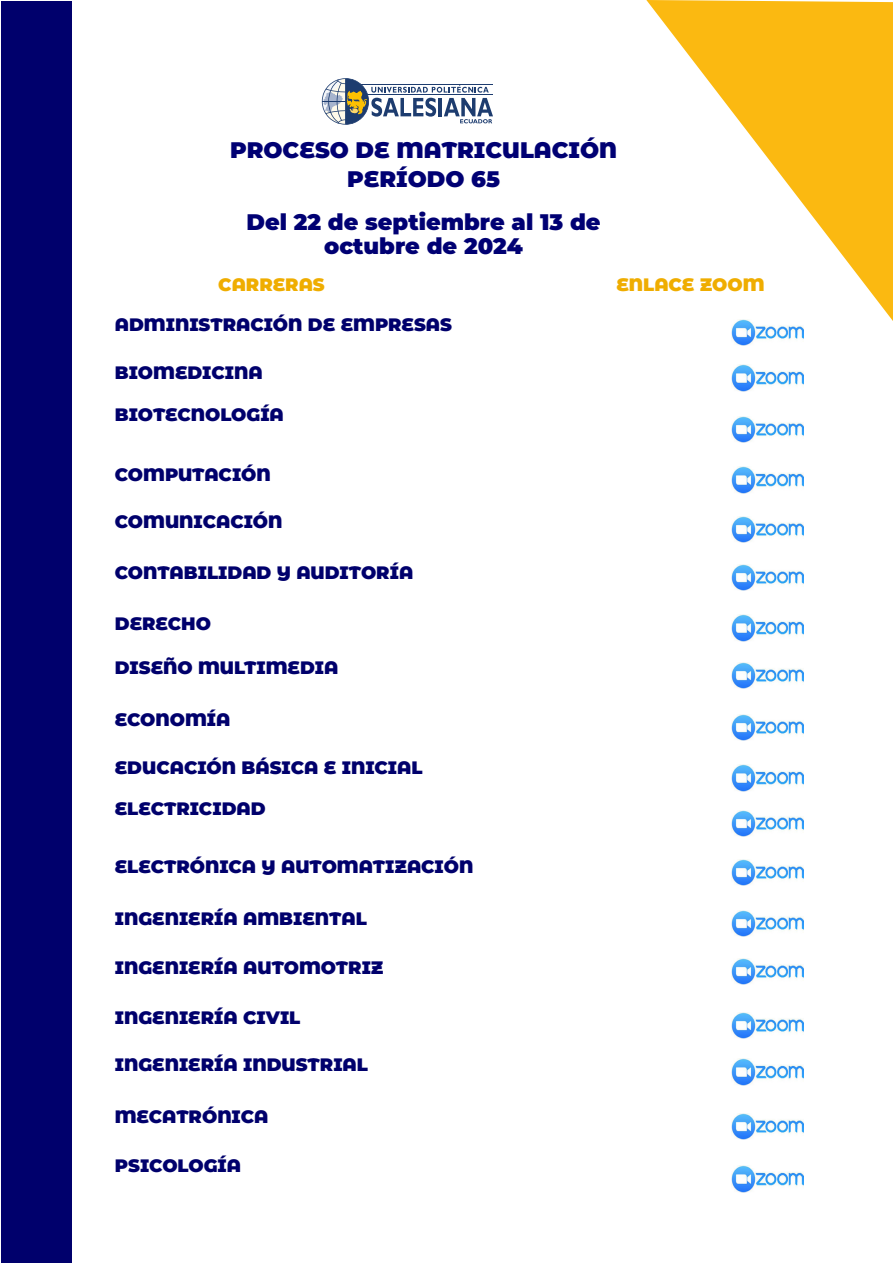
<style>
.page{position:relative;width:893px;height:1263px;background:#fff}
.page>*{position:absolute;margin:0;border:0;box-sizing:border-box;transform-origin:0 0}
.t1{font:900 22.5px/24px "Montserrat";color:#000073;text-align:center}
.t2{font:900 22.5px/29.8px "Montserrat Alternates";color:#000073;text-align:center}
.t3{font:900 18px "Montserrat Alternates";color:#00006c}
.t4{font:900 18px "Montserrat Alternates";color:#efad00}
.s1{font-family:"Montserrat"}
</style>
<div class="page">
<img style="left:731px;top:365px;width:72px;height:26px">
<img style="left:731px;top:321px;width:72px;height:25px">
<img style="left:731px;top:416px;width:72px;height:27px">
<img style="left:731px;top:467px;width:72px;height:26px">
<img style="left:731px;top:516px;width:72px;height:27px">
<img style="left:731px;top:714px;width:72px;height:26px">
<img style="left:731px;top:1165px;width:72px;height:27px">
<img style="left:731px;top:1113px;width:72px;height:27px">
<img style="left:731px;top:1059px;width:72px;height:26px">
<img style="left:731px;top:1012px;width:72px;height:26px">
<img style="left:731px;top:958px;width:72px;height:26px">
<img style="left:731px;top:910px;width:72px;height:27px">
<img style="left:731px;top:810px;width:72px;height:27px">
<img style="left:731px;top:859px;width:72px;height:27px">
<img style="left:731px;top:662px;width:72px;height:27px">
<img style="left:731px;top:564px;width:72px;height:27px">
<img style="left:731px;top:615px;width:72px;height:26px">
<img style="left:731px;top:764px;width:72px;height:27px">
<svg style="left:646px;top:0;width:247px;height:321px"></svg>
<svg style="left:322px;top:78px;width:171px;height:47px"></svg>
<div style="left:1px;top:1px;width:70px;height:1261px;background:#00006c"></div>
<p class="t2" style="left:230px;top:133px;width:388px">PROCESO DE MATRICULACIÓN<br>PERÍODO 6<span class="s1">5</span></p>
<p class="t1" style="left:246px;top:208px;width:356px">Del 22 de septiembre al 13 de octubre de 2024</p>
<p class="t4" style="left:218px;top:271px;width:108px">CARRERAS</p>
<p class="t4" style="left:616px;top:271px;width:150px">ENLACE ZOOM</p>
<p class="t3" style="left:115px;top:311px;width:339px">ADMINISTRACIÓN DE EMPRESAS</p>
<p class="t3" style="left:115px;top:359px;width:149px">BIOMEDICINA</p>
<p class="t3" style="left:115px;top:401px;width:171px">BIOTECNOLOGÍA</p>
<p class="t3" style="left:115px;top:461px;width:157px">COMPUTACIÓN</p>
<p class="t3" style="left:115px;top:508px;width:169px">COMUNICACIÓN</p>
<p class="t3" style="left:115px;top:559px;width:300px">CONTABILIDAD Y AUDITORÍA</p>
<p class="t3" style="left:115px;top:610px;width:98px">DERECHO</p>
<p class="t3" style="left:115px;top:654px;width:225px">DISEÑO MULTIMEDIA</p>
<p class="t3" style="left:115px;top:706px;width:117px">ECONOMÍA</p>
<p class="t3" style="left:115px;top:754px;width:309px">EDUCACIÓN BÁSICA E INICIAL</p>
<p class="t3" style="left:115px;top:795px;width:152px">ELECTRICIDAD</p>
<p class="t3" style="left:115px;top:853px;width:360px">ELECTRÓNICA Y AUTOMATIZACIÓN</p>
<p class="t3" style="left:115px;top:905px;width:253px">INGENIERÍA AMBIENTAL</p>
<p class="t3" style="left:115px;top:954px;width:270px">INGENIERÍA AUTOMOTRIZ</p>
<p class="t3" style="left:115px;top:1004px;width:187px">INGENIERÍA CIVIL</p>
<p class="t3" style="left:115px;top:1051px;width:255px">INGENIERÍA INDUSTRIAL</p>
<p class="t3" style="left:115px;top:1103px;width:155px">MECATRÓNICA</p>
<p class="t3" style="left:115px;top:1152px;width:128px">PSICOLOGÍA</p>
</div>
